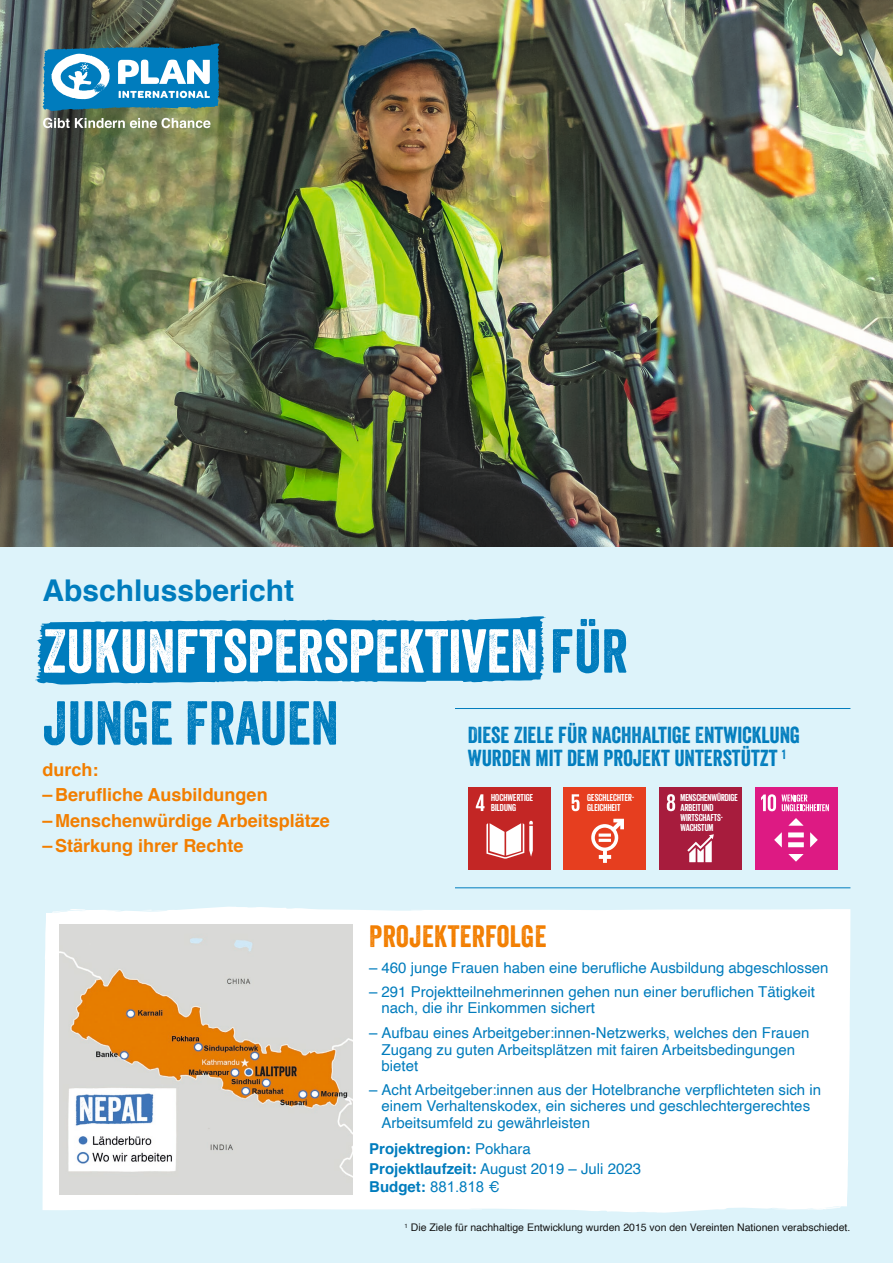
<style>
.page{position:relative;width:893px;height:1263px;background:#fff}
.page>*{position:absolute;margin:0;border:0;box-sizing:border-box;transform-origin:0 0}
.t1{font:60px/72px "Veneer";color:#fff}
.t2{font:700 30px "Helvetica";color:#007cbd}
.t3{font:30px "Veneer";letter-spacing:.01em;color:#f27e00}
.t4{font:22.5px/23px "Veneer";color:#007cbd}
.t5{font:700 18px "Helvetica";color:#f27e00}
.t6{font:15px/16.5px "Helvetica";color:#007cbd}
.t7{font:700 15px/18.9px "Helvetica";color:#007cbd}
.t8{font:10.5px "Helvetica";color:#151616}
.t9{font:700 10.35px/9.8px "Giorgio Sans";color:#fff}
.s1{color:#007cbd}
.s2{font-weight:400}
.s3{font-family:"Arial";font-weight:400}
</style>
<div class="page">
<div style="left:0;top:547px;width:893px;height:716px;background:#ddf3fa"></div>
<svg style="left:35px;top:616px;width:511px;height:68px;background:#1989c3"></svg>
<div style="left:43px;top:906px;width:807px;height:307px;background:#fff"></div>
<img style="left:0;top:0;width:893px;height:547px">
<img style="left:60px;top:925px;width:292px;height:270px">
<svg style="left:42px;top:44px;width:178px;height:67px"></svg>
<svg style="left:43px;top:118px;width:167px;height:10px"></svg>
<div style="left:468px;top:787px;width:83px;height:83px;background:#c32625"></div>
<svg style="left:476px;top:794px;width:8px;height:17px"></svg>
<svg style="left:486px;top:821px;width:47px;height:38px"></svg>
<hr style="left:455px;top:708px;width:395px;height:1px;background:#007cbd">
<hr style="left:455px;top:887px;width:395px;height:1px;background:#007cbd">
<div style="left:563px;top:787px;width:83px;height:83px;background:#e63e1f"></div>
<svg style="left:572px;top:794px;width:7px;height:17px"></svg>
<svg style="left:591px;top:819px;width:33px;height:44px"></svg>
<div style="left:659px;top:787px;width:83px;height:83px;background:#a71c3d"></div>
<svg style="left:667px;top:794px;width:8px;height:17px"></svg>
<svg style="left:687px;top:834px;width:27px;height:28px"></svg>
<div style="left:755px;top:787px;width:83px;height:83px;background:#dd1a83"></div>
<div style="left:788px;top:842px;width:16px;height:5px;background:#fff"></div>
<div style="left:788px;top:832px;width:16px;height:5px;background:#fff"></div>
<svg style="left:788px;top:818px;width:15px;height:8px"></svg>
<svg style="left:810px;top:832px;width:8px;height:15px"></svg>
<svg style="left:788px;top:854px;width:15px;height:8px"></svg>
<svg style="left:774px;top:832px;width:8px;height:15px"></svg>
<svg style="left:761px;top:794px;width:68px;height:17px"></svg>
<h2 class="t2" style="left:43px;top:566px;width:253px">Abschlussbericht</h2>
<h1 class="t1" style="left:43px;top:615px;width:587px">ZUKUNFTSPERSPEKTIVEN <span class="s1">FÜR<br>JUNGE FRAUEN</span></h1>
<h3 class="t4" style="left:468px;top:723px;width:334px">DIESE ZIELE FÜR NACHHALTIGE ENTWICKLUNG<br>WURDEN MIT DEM PROJEKT UNTERSTÜTZT <sup>1</sup></h3>
<p class="t9" style="left:587px;top:792px;width:48px">GESCHLECHTER-<br>GLEICHHEIT</p>
<p class="t9" style="left:680px;top:793px;width:59px">MENSCHENWÜRDIGE<br>ARBEIT UND<br>WIRTSCHAFTS-<br>WACHSTUM</p>
<p class="t5" style="left:43px;top:755px;width:57px">durch:</p>
<p class="t5" style="left:43px;top:780px;width:227px">– Berufliche Ausbildungen</p>
<p class="t5" style="left:43px;top:806px;width:289px">– Menschenwürdige Arbeitsplätze</p>
<p class="t5" style="left:43px;top:831px;width:202px">– Stärkung ihrer Rechte</p>
<p class="t9" style="left:491px;top:792px;width:44px">HOCHWERTIGE<br>BILDUNG</p>
<h2 class="t3" style="left:369px;top:918px;width:179px">PROJEKTERFOLGE</h2>
<p class="t6" style="left:369px;top:960px;width:461px">– 460 junge Frauen haben eine berufliche Ausbildung abgeschlossen</p>
<p class="t6" style="left:382px;top:984px;width:435px;text-indent:-12px">– 291 Projektteilnehmerinnen gehen nun einer beruflichen Tätigkeit nach, die ihr Einkommen sichert</p>
<p class="t6" style="left:382px;top:1025px;width:429px;text-indent:-12px">– Aufbau eines Arbeitgeber:innen-Netzwerks, welches den Frauen<br>Zugang zu guten Arbeitsplätzen mit fairen Arbeitsbedingungen bietet</p>
<p class="t6" style="left:382px;top:1082px;width:441px;text-indent:-12px">– Acht Arbeitgeber:innen aus der Hotelbranche verpflichteten sich in einem Verhaltenskodex, ein sicheres und geschlechtergerechtes<br>Arbeitsumfeld zu gewährleisten</p>
<p class="t7" style="left:369px;top:1140px;width:273px">Projektregion: <span class="s2">Pokhara<br></span>Projektlaufzeit: <span class="s2">August 2019 – Juli 2023<br></span>Budget: <span class="s3">881.818</span> <span class="s2">€</span></p>
<p class="t8" style="left:405px;top:1219px;width:447px"><sup>1</sup> Die Ziele für nachhaltige Entwicklung wurden 2015 von den Vereinten Nationen verabschiedet.</p>
</div>
